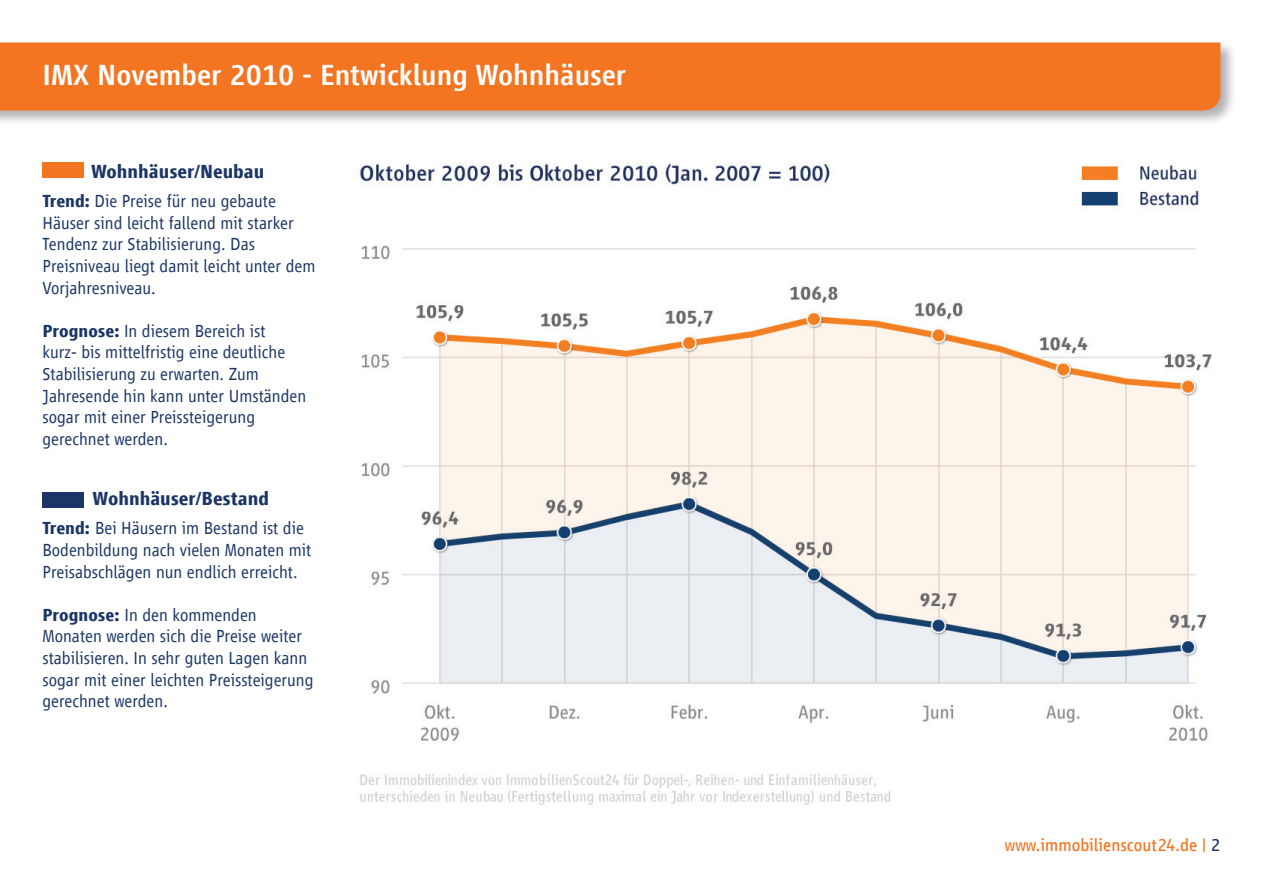
<style>
.page{position:relative;width:1263px;height:893px;background:#fff}
.page>*{position:absolute;margin:0;border:0;box-sizing:border-box;transform-origin:0 0}
.t1{font:500 30px "Scout Vialog";color:#fff}
.t2{font:700 19.5px "Scout Vialog";color:#1b3666}
.t3{font:300 18px/21.6px "Scout Vialog";color:#1b3666}
.t4{font:18px "Scout Vialog";color:#f47521}
.s1{font-weight:700}
.s2{color:#1b3666}
</style>
<div class="page">
<div style="left:43px;top:163px;width:41px;height:15px;background:#f47521"></div>
<div style="left:43px;top:492px;width:41px;height:15px;background:#1b3666"></div>
<img style="left:360px;top:162px;width:852px;height:643px">
<div style="left:0;top:40px;width:1236px;height:87px;background:#231f20;opacity:.35"></div>
<div style="left:0;top:43px;width:1220px;height:68px;background:#f47521"></div>
<h1 class="t1" style="left:43px;top:59px;width:585px">IMX November 2010 - Entwicklung Wohnhäuser</h1>
<p class="t2" style="left:91px;top:161px;width:175px">Wohnhäuser/Neubau</p>
<p class="t3" style="left:43px;top:190px;width:274px"><span class="s1">Trend:</span> Die Preise für neu gebaute Häuser sind leicht fallend mit starker Tendenz zur Stabilisierung. Das Preisniveau liegt damit leicht unter dem Vorjahresniveau.</p>
<p class="t3" style="left:43px;top:320px;width:265px"><span class="s1">Prognose:</span> In diesem Bereich ist<br>kurz- bis mittelfristig eine deutliche<br>Stabilisierung zu erwarten. Zum<br>Jahresende hin kann unter Umständen sogar mit einer Preissteigerung gerechnet werden.</p>
<p class="t2" style="left:93px;top:488px;width:178px">Wohnhäuser/Bestand</p>
<p class="t3" style="left:43px;top:518px;width:270px"><span class="s1">Trend:</span> Bei Häusern im Bestand ist die<br>Bodenbildung nach vielen Monaten mit<br>Preisabschlägen nun endlich erreicht.</p>
<p class="t3" style="left:43px;top:604px;width:273px"><span class="s1">Prognose:</span> In den kommenden Monaten werden sich die Preise weiter stabilisieren. In sehr guten Lagen kann sogar mit einer leichten Preissteigerung gerechnet werden.</p>
<p class="t4" style="left:1005px;top:835px;width:217px">www.immobilienscout24.de | <span class="s2">2</span></p>
</div>
